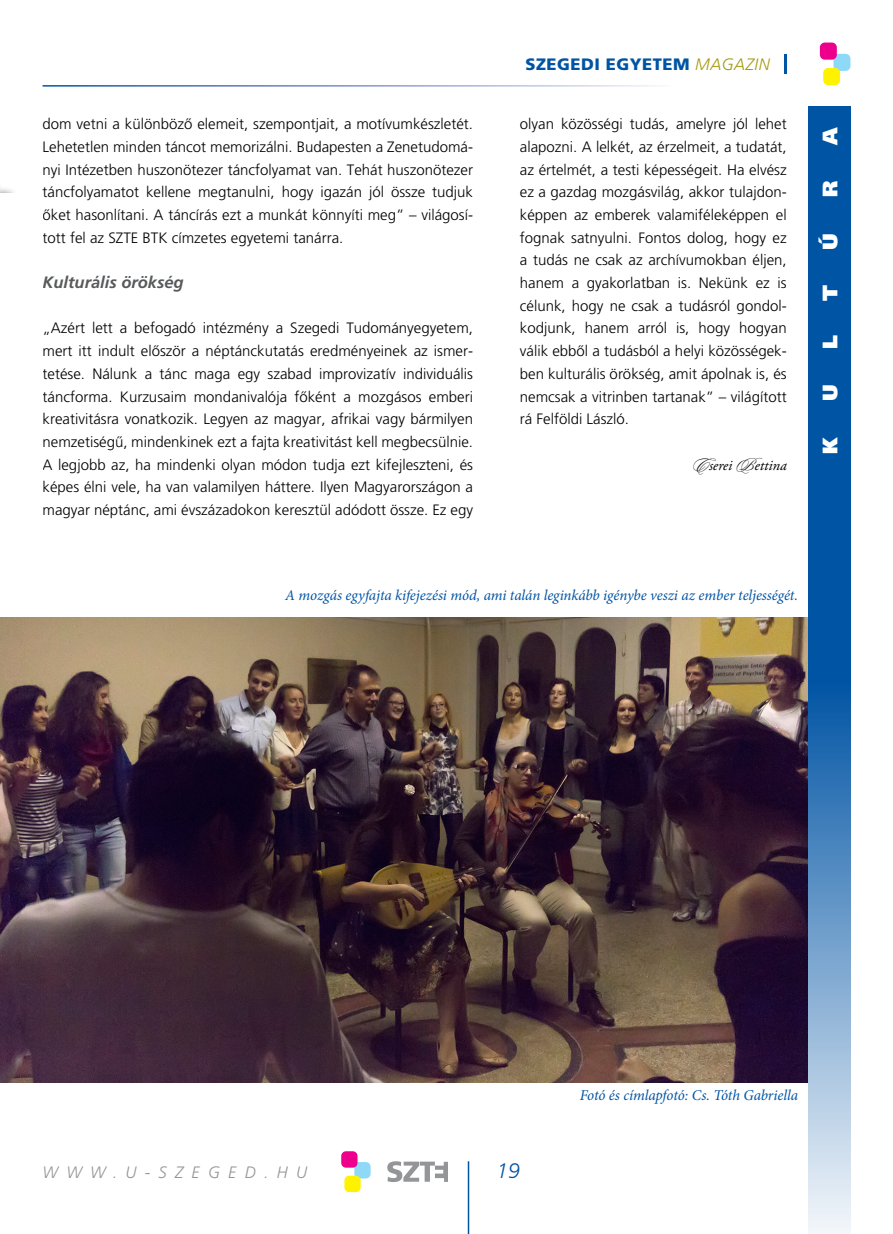
<style>
.page{position:relative;width:893px;height:1234px;background:#fff}
.page>*{position:absolute;margin:0;border:0;box-sizing:border-box;transform-origin:0 0}
.t1{font:900 21px "Frutiger CE";color:#fff}
.t2{font:italic 300 21px "Frutiger CE";color:#0054a4}
.t3{font:900 16.5px "Frutiger CE";letter-spacing:.03em;color:#0054a4}
.t4{font:italic 700 16.5px "Frutiger CE";color:#58595b}
.t5{font:italic 300 16.5px "Frutiger CE";letter-spacing:.5em;color:#939598}
.t6{font:300 15px/22.6px "Frutiger";color:#000;text-align:justify}
.t7{font:italic 15px "Minion Pro";letter-spacing:-.01em;color:#0054a4}
.t8{font:italic 15px "Adobe Garamond Pro";color:#000}
.s1{font-weight:300;font-style:italic;color:#a59a0f}
.s2{font-family:"Sloop Script Two";font-style:normal;font-size:18px}
</style>
<div class="page">
<svg style="left:387px;top:1161px;width:61px;height:20px"></svg>
<div style="left:354px;top:1161px;width:17px;height:17px;background:#8ed8f8;border-radius:5px"></div>
<div style="left:344px;top:1175px;width:17px;height:16px;background:#fff200;border-radius:5px"></div>
<div style="left:341px;top:1150px;width:16px;height:17px;background:#ec008c;border-radius:5px"></div>
<div style="left:833px;top:54px;width:17px;height:17px;background:#8ed8f8;border-radius:5px"></div>
<div style="left:823px;top:68px;width:17px;height:17px;background:#fff200;border-radius:5px"></div>
<div style="left:820px;top:43px;width:17px;height:17px;background:#ec008c;border-radius:5px"></div>
<hr style="left:784px;top:54px;width:3px;height:20px;background:#0054a4">
<svg style="left:808px;top:106px;width:42px;height:1127px;background:#3b7bb9"></svg>
<hr style="left:468px;top:1160px;width:1px;height:73px;background:#0054a4">
<div style="left:0;top:186px;width:20px;height:155px;background:#000;opacity:.75"></div>
<div style="left:0;top:193px;width:43px;height:345px;background:#fff"></div>
<img style="left:0;top:617px;width:808px;height:465px">
<p class="t6" style="left:43px;top:112px;width:432px">dom vetni a különböző elemeit, szempontjait, a motívumkészletét.<br>Lehetetlen minden táncot memorizálni. Budapesten a Zenetudomá&shy;nyi Intézetben huszonötezer táncfolyamat van. Tehát huszonötezer táncfolyamatot kellene megtanulni, hogy igazán jól össze tudjuk őket hasonlítani. A táncírás ezt a munkát könnyíti meg” – világosí&shy;tott fel az SZTE BTK címzetes egyetemi tanárra.</p>
<p class="t4" style="left:43px;top:272px;width:143px">Kulturális örökség</p>
<p class="t6" style="left:43px;top:317px;width:432px">„Azért lett a befogadó intézmény a Szegedi Tudományegyetem, mert itt indult először a néptánckutatás eredményeinek az ismer&shy;tetése. Nálunk a tánc maga egy szabad improvizatív individuális táncforma. Kurzusaim mondanivalója főként a mozgásos emberi kreativitásra vonatkozik. Legyen az magyar, afrikai vagy bármilyen nemzetiségű, mindenkinek ezt a fajta kreativitást kell megbecsülnie.<br>A legjobb az, ha mindenki olyan módon tudja ezt kifejleszteni, és képes élni vele, ha van valamilyen háttere. Ilyen Magyarországon a magyar néptánc, ami évszázadokon keresztül adódott össze. Ez egy</p>
<p class="t3" style="left:525px;top:55px;width:246px">SZEGEDI EGYETEM <span class="s1">MAGAZIN</span></p>
<p class="t6" style="left:520px;top:112px;width:268px">olyan közösségi tudás, amelyre jól lehet alapozni. A lelkét, az érzelmeit, a tudatát, az értelmét, a testi képességeit. Ha elvész ez a gazdag mozgásvilág, akkor tulajdon&shy;képpen az emberek valamiféleképpen el fognak satnyulni. Fontos dolog, hogy ez a tudás ne csak az archívumokban éljen, hanem a gyakorlatban is. Nekünk ez is célunk, hogy ne csak a tudásról gondol&shy;kodjunk, hanem arról is, hogy hogyan válik ebből a tudásból a helyi közösségek&shy;ben kulturális örökség, amit ápolnak is, és nemcsak a vitrinben tartanak” – világított rá Felföldi László.</p>
<p class="t8" style="left:693px;top:456px;width:96px"><span class="s2">C</span>serei <span class="s2">B</span>ettina</p>
<h1 class="t1" style="left:817px;top:145px;width:20px;rotate:-90deg">A</h1>
<h1 class="t1" style="left:817px;top:197px;width:18px;rotate:-90deg">R</h1>
<h1 class="t1" style="left:817px;top:250px;width:18px;rotate:-90deg">Ú</h1>
<h1 class="t1" style="left:817px;top:301px;width:17px;rotate:-90deg">T</h1>
<h1 class="t1" style="left:817px;top:349px;width:16px;rotate:-90deg">L</h1>
<h1 class="t1" style="left:817px;top:401px;width:18px;rotate:-90deg">U</h1>
<h1 class="t1" style="left:817px;top:454px;width:19px;rotate:-90deg">K</h1>
<p class="t7" style="left:285px;top:585px;width:514px">A mozgás egyfajta kifejezési mód, ami talán leginkább igénybe veszi az ember teljességét.</p>
<p class="t5" style="left:43px;top:1162px;width:266px">WWW.U-SZEGED.HU</p>
<h1 class="t2" style="left:496px;top:1158px;width:25px">19</h1>
<p class="t7" style="left:580px;top:1084px;width:220px">Fotó és címlapfotó: Cs. Tóth Gabriella</p>
</div>
